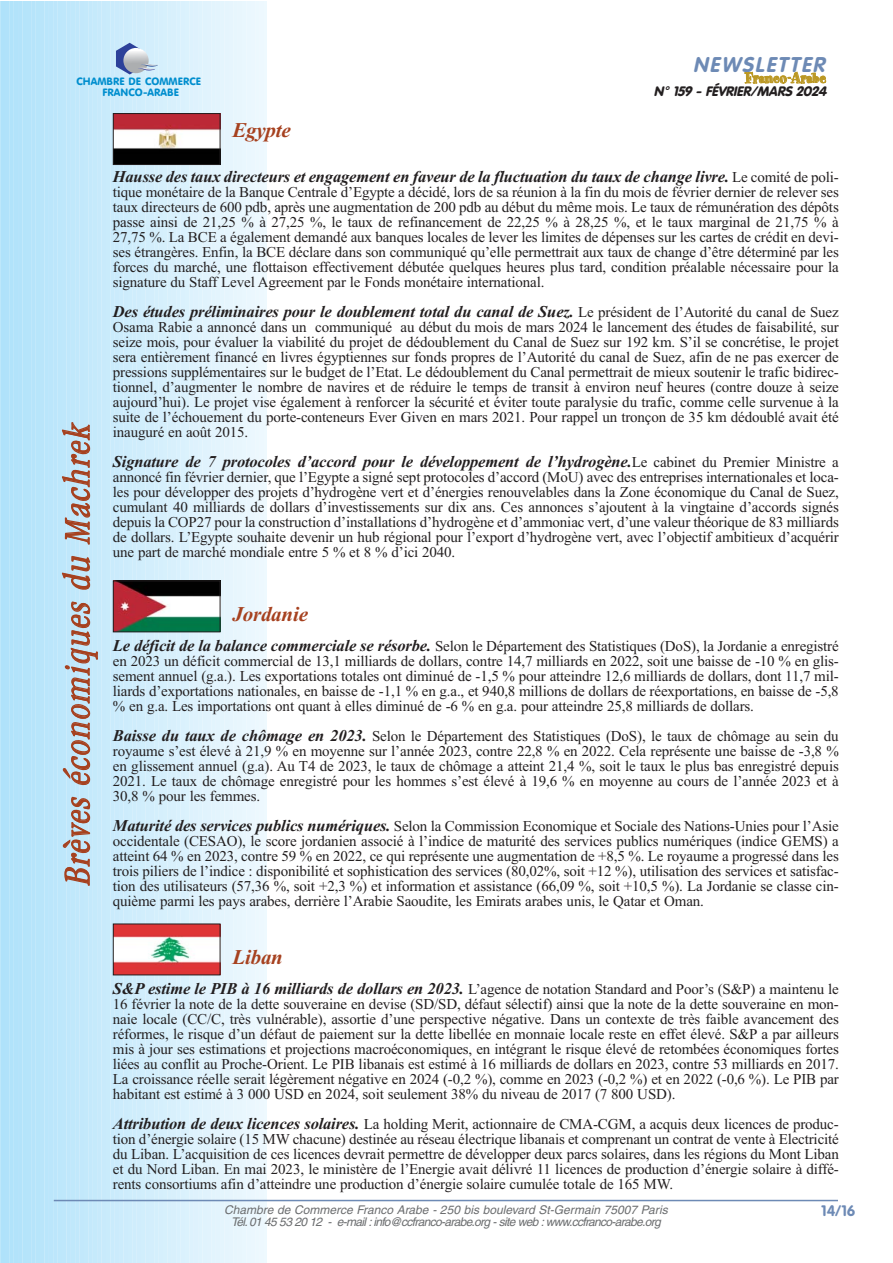
<style>
.page{position:relative;width:893px;height:1263px;background:#fff}
.page>*{position:absolute;margin:0;border:0;box-sizing:border-box;transform-origin:0 0}
.t1{font:italic 300 condensed 37.5px "Garamond";color:#a6411f}
.t2{font:italic 700 21px "Times New Roman";letter-spacing:-.01em;color:#a6411f}
.t3{font:italic 700 21px "VAG Rounded";color:#6d8ab5}
.t4{font:italic 700 16.5px "Times New Roman";letter-spacing:-.01em;color:#231f20}
.t5{font:16.5px "Spumoni LP";letter-spacing:.02em;color:#bb9824}
.t6{font:15px/15px "Times New Roman";letter-spacing:-.01em;color:#231f20;text-align:justify}
.t7{font:700 15px "VAG Rounded";color:#6d8ab5}
.t8{font:italic 900 13.5px "VAG Rounded";color:#231f20}
.t9{font:italic 12px/12px "Helvetica";color:#6c6e70;text-align:center}
.t10{font:10.5px/10.5px "VAG Rounded BT";letter-spacing:.005em;color:#008ece;text-align:center}
.s1{font-weight:400;font-style:normal;font-size:15px}
.s2{font-weight:700;font-style:italic;font-size:16.5px}
</style>
<div class="page">
<div style="left:0;top:1px;width:8px;height:1262px;background:#afe2fa"></div>
<div style="left:7px;top:1px;width:9px;height:1262px;background:#b1e3fa"></div>
<div style="left:15px;top:1px;width:10px;height:1262px;background:#b3e3fa"></div>
<svg style="left:22px;top:1px;width:1px;height:1262px"></svg>
<div style="left:24px;top:1px;width:10px;height:1262px;background:#b5e4fa"></div>
<div style="left:33px;top:1px;width:10px;height:1262px;background:#b7e5fa"></div>
<div style="left:42px;top:1px;width:9px;height:1262px;background:#bae6fb"></div>
<div style="left:51px;top:1px;width:9px;height:1262px;background:#bce6fb"></div>
<div style="left:59px;top:1px;width:10px;height:1262px;background:#bee7fb"></div>
<div style="left:68px;top:1px;width:10px;height:1262px;background:#c0e8fb"></div>
<div style="left:77px;top:1px;width:10px;height:1262px;background:#c2e8fb"></div>
<div style="left:86px;top:1px;width:9px;height:1262px;background:#c4e9fb"></div>
<div style="left:95px;top:1px;width:9px;height:1262px;background:#c7eafb"></div>
<div style="left:103px;top:1px;width:10px;height:1262px;background:#c9ebfb"></div>
<div style="left:112px;top:1px;width:10px;height:1262px;background:#cbebfc"></div>
<div style="left:121px;top:1px;width:10px;height:1262px;background:#cdecfc"></div>
<div style="left:130px;top:1px;width:9px;height:1262px;background:#cfedfc"></div>
<div style="left:138px;top:1px;width:10px;height:1262px;background:#d1eefc"></div>
<div style="left:147px;top:1px;width:10px;height:1262px;background:#d3eefc"></div>
<div style="left:156px;top:1px;width:10px;height:1262px;background:#d5effc"></div>
<div style="left:165px;top:1px;width:9px;height:1262px;background:#d7f0fc"></div>
<div style="left:174px;top:1px;width:9px;height:1262px;background:#d9f1fd"></div>
<div style="left:182px;top:1px;width:10px;height:1262px;background:#dbf2fd"></div>
<div style="left:191px;top:1px;width:10px;height:1262px;background:#def2fd"></div>
<div style="left:200px;top:1px;width:10px;height:1262px;background:#e0f3fd"></div>
<div style="left:209px;top:1px;width:9px;height:1262px;background:#e2f4fd"></div>
<div style="left:218px;top:1px;width:9px;height:1262px;background:#e4f5fd"></div>
<div style="left:226px;top:1px;width:10px;height:1262px;background:#e6f5fd"></div>
<div style="left:235px;top:1px;width:10px;height:1262px;background:#e8f6fd"></div>
<div style="left:244px;top:1px;width:9px;height:1262px;background:#eaf7fe"></div>
<div style="left:253px;top:1px;width:9px;height:1262px;background:#ecf8fe"></div>
<div style="left:261px;top:1px;width:6px;height:1262px;background:#eef9fe"></div>
<hr style="left:54px;top:1200px;width:784px;height:1px;background:#6d8ab5">
<svg style="left:116px;top:43px;width:42px;height:31px"></svg>
<img style="left:115px;top:115px;width:103px;height:48px">
<div style="left:113px;top:113px;width:107px;height:52px;border:1px solid #231f20"></div>
<img style="left:115px;top:582px;width:103px;height:48px">
<div style="left:113px;top:580px;width:107px;height:52px;border:1px solid #231f20"></div>
<img style="left:115px;top:925px;width:103px;height:48px">
<p class="t10" style="left:76px;top:77px;width:126px">CHAMBRE DE COMMERCE<br>FRANCO-ARABE</p>
<h2 class="t3" style="left:693px;top:56px;width:137px">NEWSLETTER</h2>
<p class="t5" style="left:745px;top:72px;width:82px">Franco-Arabe</p>
<p class="t8" style="left:654px;top:85px;width:177px">N° 159 - FÉVRIER/MARS 2024</p>
<h1 class="t1" style="left:63px;top:886px;width:462px;rotate:-90deg">Brèves économiques du Machrek</h1>
<h2 class="t2" style="left:232px;top:123px;width:60px">Egypte</h2>
<p class="t4" style="left:113px;top:171px;width:727px">Hausse des taux directeurs et engagement en faveur de la fluctuation du taux de change livre. <span class="s1">Le comité de poli-</span></p>
<p class="t6" style="left:113px;top:186px;width:727px">tique monétaire de la Banque Centrale d’Egypte a décidé, lors de sa réunion à la fin du mois de février dernier de relever ses taux directeurs de 600 pdb, après une augmentation de 200 pdb au début du même mois. Le taux de rémunération des dépôts passe ainsi de 21,25 % à 27,25 %, le taux de refinancement de 22,25 % à 28,25 %, et le taux marginal de 21,75 % à 27,75 %. La BCE a également demandé aux banques locales de lever les limites de dépenses sur les cartes de crédit en devi&shy;ses étrangères. Enfin, la BCE déclare dans son communiqué qu’elle permettrait aux taux de change d’être déterminé par les forces du marché, une flottaison effectivement débutée quelques heures plus tard, condition préalable nécessaire pour la signature du Staff Level Agreement par le Fonds monétaire international.</p>
<p class="t4" style="left:113px;top:306px;width:727px">Des études préliminaires pour le doublement total du canal de Suez. <span class="s1">Le président de l’Autorité du canal de Suez</span></p>
<p class="t6" style="left:113px;top:321px;width:727px">Osama Rabie a annoncé dans un communiqué au début du mois de mars 2024 le lancement des études de faisabilité, sur seize mois, pour évaluer la viabilité du projet de dédoublement du Canal de Suez sur 192 km. S’il se concrétise, le projet sera entièrement financé en livres égyptiennes sur fonds propres de l’Autorité du canal de Suez, afin de ne pas exercer de pressions supplémentaires sur le budget de l’Etat. Le dédoublement du Canal permettrait de mieux soutenir le trafic bidirec&shy;tionnel, d’augmenter le nombre de navires et de réduire le temps de transit à environ neuf heures (contre douze à seize aujourd’hui). Le projet vise également à renforcer la sécurité et éviter toute paralysie du trafic, comme celle survenue à la suite de l’échouement du porte-conteneurs Ever Given en mars 2021. Pour rappel un tronçon de 35 km dédoublé avait été inauguré en août 2015.</p>
<p class="t4" style="left:113px;top:456px;width:727px">Signature de 7 protocoles d’accord pour le développement de l’hydrogène.<span class="s1">Le cabinet du Premier Ministre a</span></p>
<p class="t6" style="left:113px;top:471px;width:727px">annoncé fin février dernier, que l’Egypte a signé sept protocoles d’accord (MoU) avec des entreprises internationales et loca&shy;les pour développer des projets d’hydrogène vert et d’énergies renouvelables dans la Zone économique du Canal de Suez, cumulant 40 milliards de dollars d’investissements sur dix ans. Ces annonces s’ajoutent à la vingtaine d’accords signés depuis la COP27 pour la construction d’installations d’hydrogène et d’ammoniac vert, d’une valeur théorique de 83 milliards de dollars. L’Egypte souhaite devenir un hub régional pour l’export d’hydrogène vert, avec l’objectif ambitieux d’acquérir une part de marché mondiale entre 5 % et 8 % d’ici 2040.</p>
<h2 class="t2" style="left:232px;top:607px;width:77px">Jordanie</h2>
<p class="t6" style="left:113px;top:640px;width:727px"><span class="s2">Le déficit de la balance commerciale se résorbe.</span> Selon le Département des Statistiques (DoS), la Jordanie a enregistré en 2023 un déficit commercial de 13,1 milliards de dollars, contre 14,7 milliards en 2022, soit une baisse de -10 % en glis&shy;sement annuel (g.a.). Les exportations totales ont diminué de -1,5 % pour atteindre 12,6 milliards de dollars, dont 11,7 mil&shy;liards d’exportations nationales, en baisse de -1,1 % en g.a., et 940,8 millions de dollars de réexportations, en baisse de -5,8 % en g.a. Les importations ont quant à elles diminué de -6 % en g.a. pour atteindre 25,8 milliards de dollars.</p>
<p class="t6" style="left:113px;top:730px;width:727px"><span class="s2">Baisse du taux de chômage en 2023.</span> Selon le Département des Statistiques (DoS), le taux de chômage au sein du royaume s’est élevé à 21,9 % en moyenne sur l’année 2023, contre 22,8 % en 2022. Cela représente une baisse de -3,8 % en glissement annuel (g.a). Au T4 de 2023, le taux de chômage a atteint 21,4 %, soit le taux le plus bas enregistré depuis 2021. Le taux de chômage enregistré pour les hommes s’est élevé à 19,6 % en moyenne au cours de l’année 2023 et à 30,8 % pour les femmes.</p>
<p class="t6" style="left:113px;top:820px;width:727px"><span class="s2">Maturité des services publics numériques.</span> Selon la Commission Economique et Sociale des Nations-Unies pour l’Asie occidentale (CESAO), le score jordanien associé à l’indice de maturité des services publics numériques (indice GEMS) a atteint 64 % en 2023, contre 59 % en 2022, ce qui représente une augmentation de +8,5 %. Le royaume a progressé dans les trois piliers de l’indice : disponibilité et sophistication des services (80,02%, soit +12 %), utilisation des services et satisfac&shy;tion des utilisateurs (57,36 %, soit +2,3 %) et information et assistance (66,09 %, soit +10,5 %). La Jordanie se classe cin&shy;quième parmi les pays arabes, derrière l’Arabie Saoudite, les Emirats arabes unis, le Qatar et Oman.</p>
<h2 class="t2" style="left:232px;top:950px;width:52px">Liban</h2>
<p class="t6" style="left:113px;top:983px;width:727px"><span class="s2">S&amp;P estime le PIB à 16 milliards de dollars en 2023.</span> L’agence de notation Standard and Poor’s (S&amp;P) a maintenu le 16 février la note de la dette souveraine en devise (SD/SD, défaut sélectif) ainsi que la note de la dette souveraine en mon&shy;naie locale (CC/C, très vulnérable), assortie d’une perspective négative. Dans un contexte de très faible avancement des réformes, le risque d’un défaut de paiement sur la dette libellée en monnaie locale reste en effet élevé. S&amp;P a par ailleurs mis à jour ses estimations et projections macroéconomiques, en intégrant le risque élevé de retombées économiques fortes liées au conflit au Proche-Orient. Le PIB libanais est estimé à 16 milliards de dollars en 2023, contre 53 milliards en 2017.<br>La croissance réelle serait légèrement négative en 2024 (-0,2 %), comme en 2023 (-0,2 %) et en 2022 (-0,6 %). Le PIB par habitant est estimé à 3 000 USD en 2024, soit seulement 38% du niveau de 2017 (7 800 USD).</p>
<p class="t6" style="left:113px;top:1118px;width:727px"><span class="s2">Attribution de deux licences solaires.</span> La holding Merit, actionnaire de CMA-CGM, a acquis deux licences de produc&shy;tion d’énergie solaire (15 MW chacune) destinée au réseau électrique libanais et comprenant un contrat de vente à Electricité du Liban. L’acquisition de ces licences devrait permettre de développer deux parcs solaires, dans les régions du Mont Liban et du Nord Liban. En mai 2023, le ministère de l’Energie avait délivré 11 licences de production d’énergie solaire à diffé&shy;rents consortiums afin d’atteindre une production d’énergie solaire cumulée totale de 165 MW.</p>
<p class="t9" style="left:224px;top:1204px;width:447px">Chambre de Commerce Franco Arabe - 250 bis boulevard St-Germain 75007 Paris<br>Tél. 01 45 53 20 12 - e-mail: info@ccfranco-arabe.org -site web : www.ccfranco-arabe.org</p>
<p class="t7" style="left:821px;top:1205px;width:36px">14/16</p>
</div>
